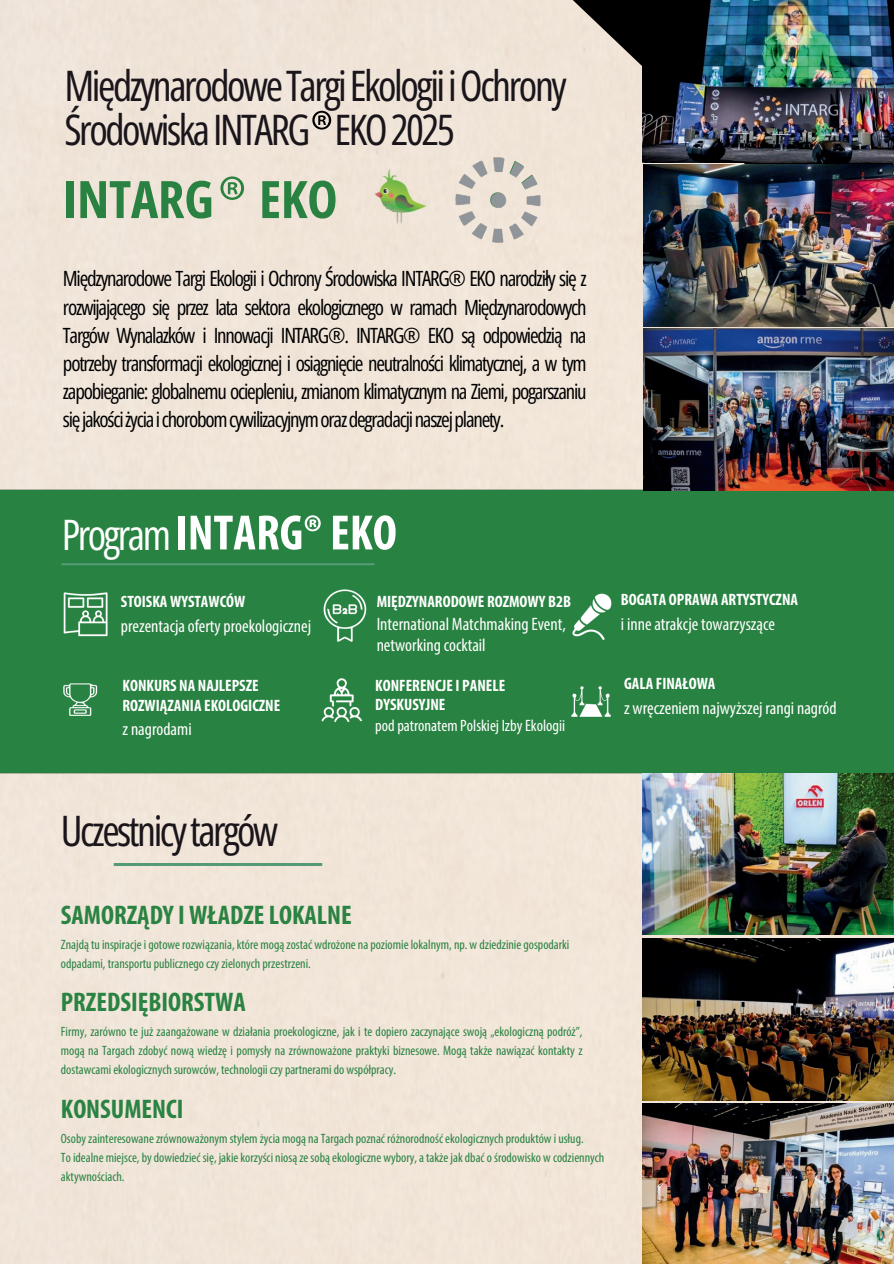
<style>
.page{position:relative;width:894px;height:1264px;background:#fff}
.page>*{position:absolute;margin:0;border:0;box-sizing:border-box;transform-origin:0 0}
.t1{font:condensed 75px "Myriad Pro";color:#2a8242}
.t2{font:condensed 60px "Myriad Pro";color:#000}
.t3{font:700 51.6px "Open Sans Condensed";letter-spacing:-.005em;color:#2a8242}
.t4{font:700 condensed 50.1px "Myriad Pro";color:#fff}
.t5{font:42px/43.8px "Open Sans Condensed";letter-spacing:-.06em;color:#19151b}
.t6{font:42px "Open Sans Condensed";letter-spacing:-.06em;color:#fff}
.t7{font:700 condensed 27px "Myriad Pro";color:#2a8342}
.t8{font:21px/28.2px "Open Sans Condensed";letter-spacing:-.06em;color:#000001;text-align:justify}
.t9{font:condensed 18px/21.3px "Myriad Pro";color:#fff}
.t10{font:700 condensed 16.5px/20.2px "Myriad Pro";color:#fff}
.t11{font:condensed 16.5px "Myriad Pro";color:#fff}
.t12{font:condensed 13.5px/19.2px "Myriad Pro";color:#2a8342}
</style>
<div class="page">
<div style="left:0;top:0;width:893px;height:1263px;background:#f1e5d8"></div>
<img style="left:62px;top:863px;width:313px;height:2px">
<img style="left:366px;top:160px;width:68px;height:71px">
<img style="left:448px;top:150px;width:99px;height:99px">
<svg style="left:572px;top:0;width:321px;height:306px;fill:#f0e4d7"></svg>
<div style="left:0;top:482px;width:893px;height:298px;background:#288241"></div>
<img style="left:643px;top:164px;width:250px;height:162px">
<img style="left:642px;top:0;width:251px;height:162px">
<img style="left:642px;top:328px;width:251px;height:162px">
<img style="left:642px;top:938px;width:251px;height:162px">
<img style="left:642px;top:1103px;width:251px;height:159px">
<img style="left:642px;top:773px;width:251px;height:161px">
<h3 class="t5" style="left:64px;top:63px;width:503px">Międzynarodowe Targi Ekologii i Ochrony<br>Środowiska INTARG EKO 2025</h3>
<h2 class="t2" style="left:310px;top:96px;width:24px">®</h2>
<h1 class="t1" style="left:218px;top:157px;width:29px">®</h1>
<h3 class="t3" style="left:64px;top:162px;width:275px">INTARG EKO</h3>
<p class="t8" style="left:63px;top:264px;width:525px">Międzynarodowe Targi Ekologii i Ochrony Środowiska INTARG® EKO narodziły się z rozwijającego się przez lata sektora ekologicznego w ramach Międzynarodowych Targów Wynalazków i Innowacji INTARG®. INTARG® EKO są odpowiedzią na potrzeby transformacji ekologicznej i osiągnięcie neutralności klimatycznej, a w tym zapobieganie: globalnemu ociepleniu, zmianom klimatycznym na Ziemi, pogarszaniu się jakości życia i chorobom cywilizacyjnym oraz degradacji naszej planety.</p>
<h3 class="t6" style="left:62px;top:506px;width:111px">Program</h3>
<h3 class="t4" style="left:175px;top:501px;width:223px">INTARG® EKO</h3>
<p class="t10" style="left:121px;top:591px;width:126px">STOISKA WYSTAWCÓW</p>
<h3 class="t9" style="left:121px;top:615px;width:192px">prezentacja oferty proekologicznej</h3>
<p class="t10" style="left:122px;top:675px;width:159px">KONKURS NA NAJLEPSZE<br>ROZWIĄZANIA EKOLOGICZNE</p>
<h3 class="t9" style="left:122px;top:718px;width:71px">z nagrodami</h3>
<p class="t10" style="left:376px;top:591px;width:196px">MIĘDZYNARODOWE ROZMOWY B2B</p>
<h3 class="t9" style="left:376px;top:613px;width:191px">International Matchmaking Event, networking cocktail</h3>
<p class="t10" style="left:375px;top:676px;width:131px;line-height:19.2px">KONFERENCJE I PANELE<br>DYSKUSYJNE</p>
<p class="t11" style="left:375px;top:715px;width:191px">pod patronatem Polskiej Izby Ekologii</p>
<p class="t10" style="left:620px;top:589px;width:178px">BOGATA OPRAWA ARTYSTYCZNA</p>
<h3 class="t9" style="left:620px;top:613px;width:156px">i inne atrakcje towarzyszące</h3>
<p class="t10" style="left:624px;top:673px;width:93px">GALA FINAŁOWA</p>
<h3 class="t9" style="left:624px;top:697px;width:214px">z wręczeniem najwyższej rangi nagród</h3>
<h3 class="t5" style="left:61px;top:807px;width:219px">Uczestnicy targów</h3>
<h3 class="t7" style="left:61px;top:898px;width:292px">SAMORZĄDY I WŁADZE LOKALNE</h3>
<p class="t12" style="left:61px;top:934px;width:510px">Znajdą tu inspiracje i gotowe rozwiązania, które mogą zostać wdrożone na poziomie lokalnym, np. w dziedzinie gospodarki odpadami, transportu publicznego czy zielonych przestrzeni.</p>
<h3 class="t7" style="left:61px;top:985px;width:186px">PRZEDSIĘBIORSTWA</h3>
<p class="t12" style="left:61px;top:1021px;width:523px;text-align:justify">Firmy, zarówno te już zaangażowane w działania proekologiczne, jak i te dopiero zaczynające swoją „ekologiczną podróż”, mogą na Targach zdobyć nową wiedzę i pomysły na zrównoważone praktyki biznesowe. Mogą także nawiązać kontakty z dostawcami ekologicznych surowców, technologii czy partnerami do współpracy.</p>
<h3 class="t7" style="left:61px;top:1092px;width:124px">KONSUMENCI</h3>
<p class="t12" style="left:61px;top:1128px;width:545px">Osoby zainteresowane zrównoważonym stylem życia mogą na Targach poznać różnorodność ekologicznych produktów i usług.<br>To idealne miejsce, by dowiedzieć się, jakie korzyści niosą ze sobą ekologiczne wybory, a także jak dbać o środowisko w codziennych aktywnościach.</p>
</div>
